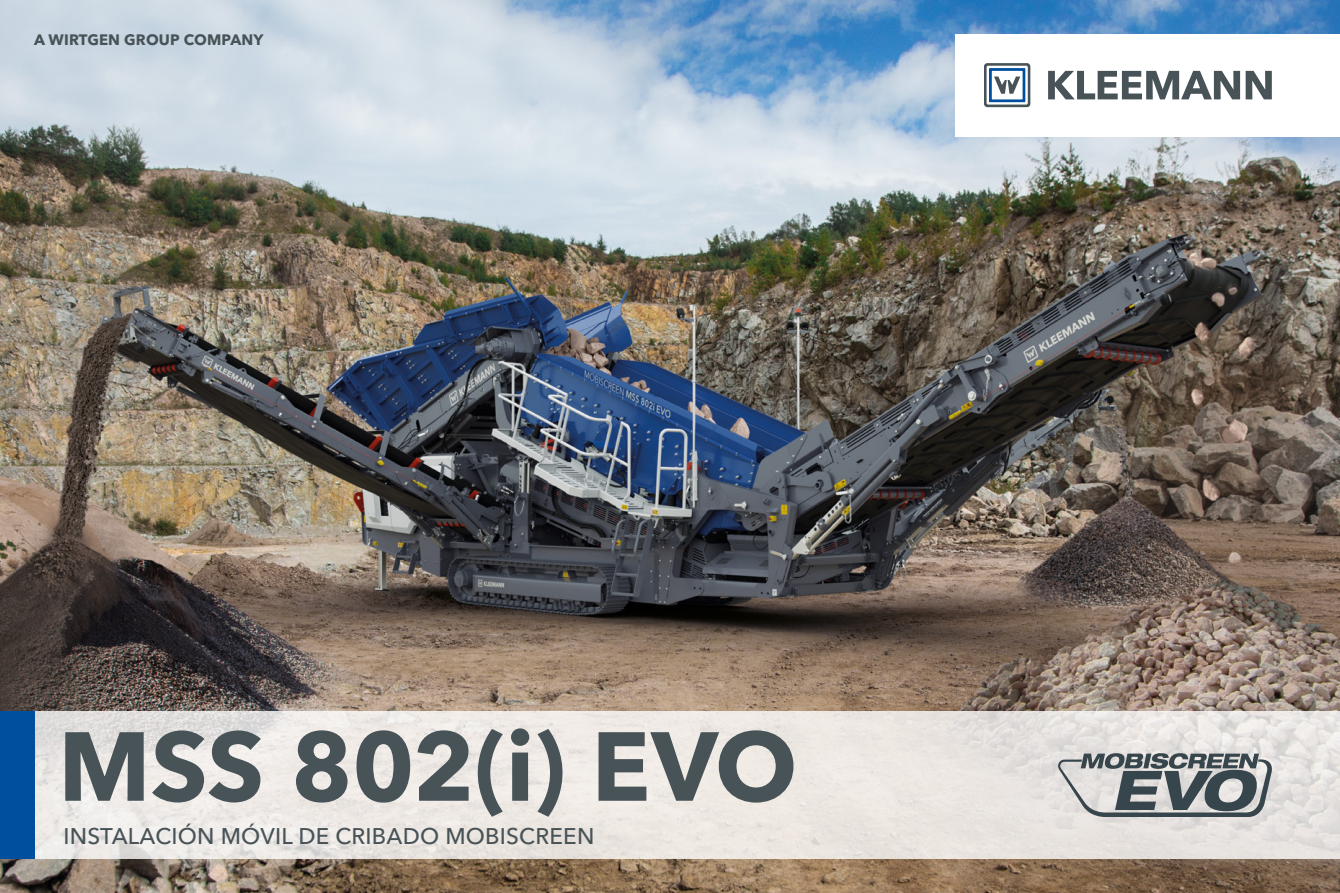
<style>
.page{position:relative;width:1340px;height:893px;background:#fff}
.page>*{position:absolute;margin:0;border:0;box-sizing:border-box;transform-origin:0 0}
.t1{font:700 96.9px "Avenir Next LT Pro";letter-spacing:-.01em;color:#485358}
.t2{font:500 22.5px "Avenir Next LT Pro";letter-spacing:.01em;color:#485358}
.t3{font:700 15px "Avenir Next LT Pro";letter-spacing:.01em;color:#485358}
</style>
<div class="page">
<img style="left:0;top:0;width:1339px;height:893px">
<svg style="left:34px;top:711px;width:1305px;height:148px;background:#ebe6e2"></svg>
<div style="left:0;top:711px;width:34px;height:148px;background:#004f9f"></div>
<div style="left:955px;top:34px;width:384px;height:102px;background:#fff"></div>
<svg style="left:1048px;top:71px;width:223px;height:28px"></svg>
<svg style="left:984px;top:63px;width:46px;height:44px"></svg>
<svg style="left:1058px;top:753px;width:213px;height:64px;background:#929799"></svg>
<p class="t3" style="left:34px;top:31px;width:231px">A WIRTGEN GROUP COMPANY</p>
<h1 class="t1" style="left:58px;top:707px;width:740px">MSS 802(i) EVO</h1>
<p class="t2" style="left:63px;top:822px;width:532px">INSTALACIÓN MÓVIL DE CRIBADO MOBISCREEN</p>
</div>
